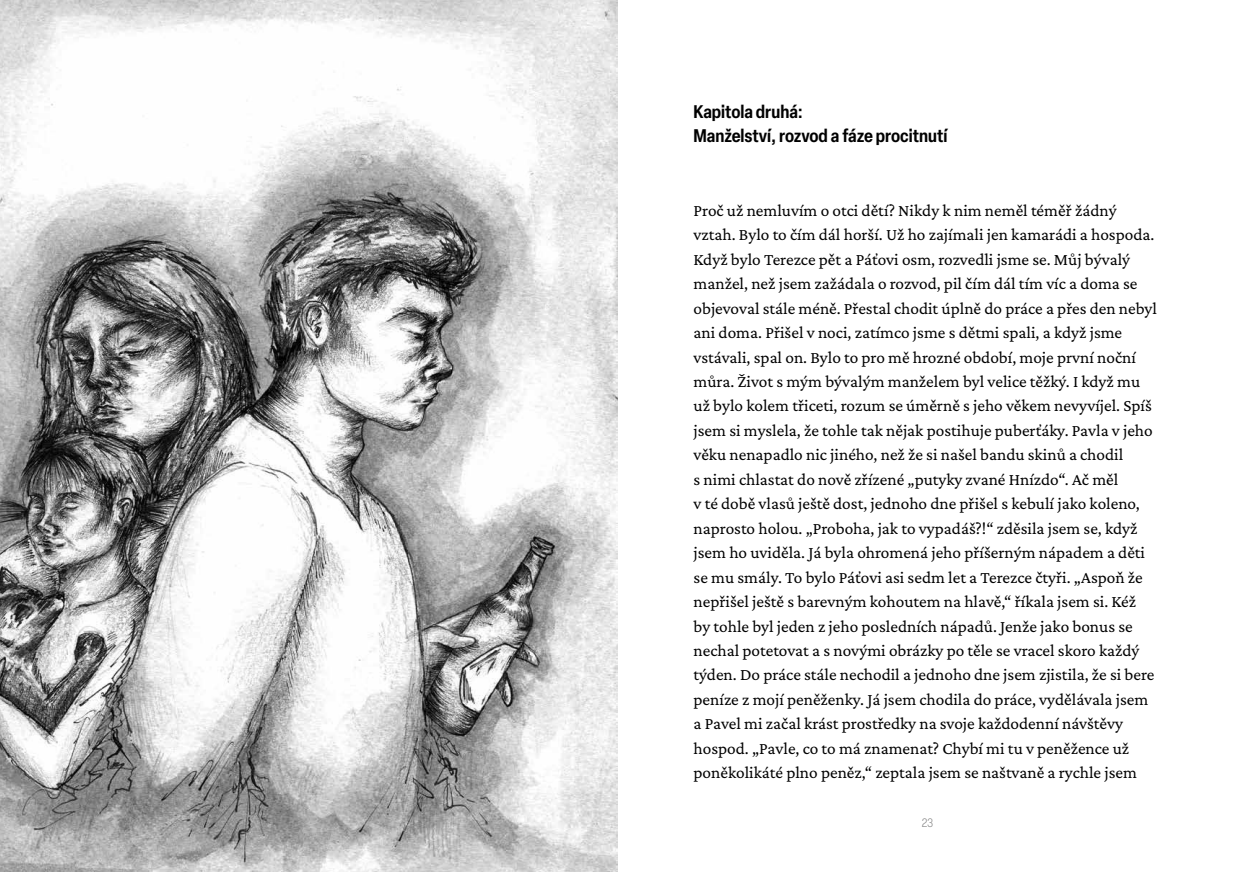
<style>
.page{position:relative;width:1234px;height:872px;background:#fff}
.page>*{position:absolute;margin:0;border:0;box-sizing:border-box;transform-origin:0 0}
.t1{font:600 condensed 18px/24.5px "Elza";color:#000}
.t2{font:17.25px/24.5px "Crimson Pro";color:#000}
.t3{font:300 condensed 12px "Elza";color:#878787}
</style>
<div class="page">
<img style="left:0;top:0;width:617px;height:872px">
<p class="t1" style="left:693px;top:99px;width:255px">Kapitola druhá:<br>Manželství, rozvod a fáze procitnutí</p>
<p class="t2" style="left:693px;top:198px;width:465px">Proč už nemluvím o otci dětí? Nikdy k nim neměl téměř žádný vztah. Bylo to čím dál horší. Už ho zajímali jen kamarádi a hospoda.<br>Když bylo Terezce pět a Páťovi osm, rozvedli jsme se. Můj bývalý manžel, než jsem zažádala o rozvod, pil čím dál tím víc a doma se objevoval stále méně. Přestal chodit úplně do práce a přes den nebyl ani doma. Přišel v noci, zatímco jsme s dětmi spali, a když jsme vstávali, spal on. Bylo to pro mě hrozné období, moje první noční můra. Život s mým bývalým manželem byl velice těžký. I když mu už bylo kolem třiceti, rozum se úměrně s jeho věkem nevyvíjel. Spíš jsem si myslela, že tohle tak nějak postihuje puberťáky. Pavla v jeho věku nenapadlo nic jiného, než že si našel bandu skinů a chodil<br>s nimi chlastat do nově zřízené „putyky zvané Hnízdo“. Ač měl<br>v té době vlasů ještě dost, jednoho dne přišel s kebulí jako koleno, naprosto holou. „Proboha, jak to vypadáš?!“ zděsila jsem se, když jsem ho uviděla. Já byla ohromená jeho příšerným nápadem a děti se mu smály. To bylo Páťovi asi sedm let a Terezce čtyři. „Aspoň že nepřišel ještě s barevným kohoutem na hlavě,“ říkala jsem si. Kéž by tohle byl jeden z jeho posledních nápadů. Jenže jako bonus se nechal potetovat a s novými obrázky po těle se vracel skoro každý týden. Do práce stále nechodil a jednoho dne jsem zjistila, že si bere peníze z mojí peněženky. Já jsem chodila do práce, vydělávala jsem a Pavel mi začal krást prostředky na svoje každodenní návštěvy hospod. „Pavle, co to má znamenat? Chybí mi tu v peněžence už poněkolikáté plno peněz,“ zeptala jsem se naštvaně a rychle jsem</p>
<p class="t3" style="left:921px;top:815px;width:13px">23</p>
</div>
